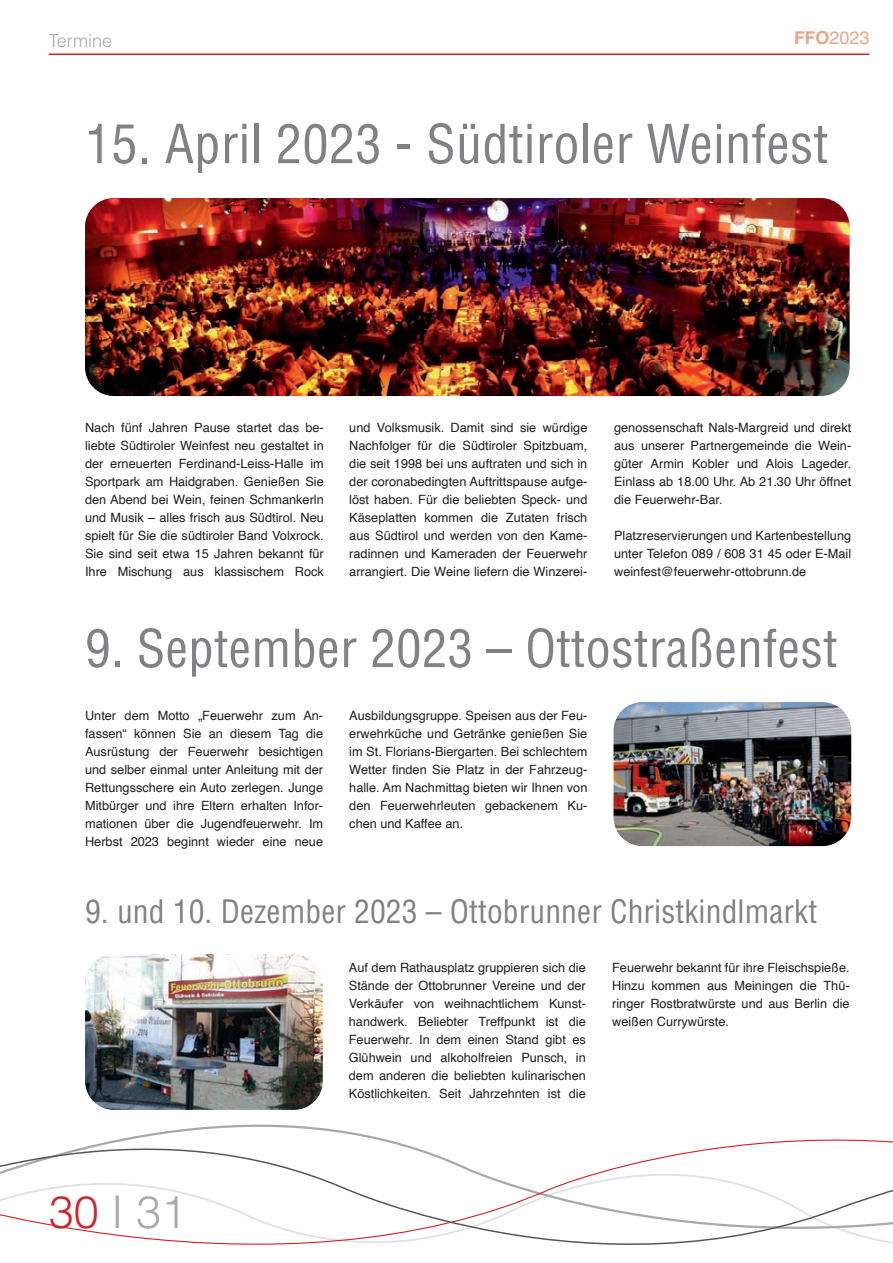
<style>
.page{position:relative;width:893px;height:1263px;background:#fff}
.page>*{position:absolute;margin:0;border:0;box-sizing:border-box;transform-origin:0 0}
.t1{font:condensed 52.5px "Helvetica LT Std";letter-spacing:.005em;color:#808285}
.t2{font:condensed 51px "Helvetica LT Std";letter-spacing:.005em;color:#808285}
.t3{font:300 45px "Helvetica LT Std";color:#a8a9ad}
.t4{font:condensed 31.5px "Helvetica LT Std";letter-spacing:.005em;color:#808285}
.t5{font:300 18px "Helvetica LT Std";color:#a8a9ad}
.t6{font:18px "Helvetica LT Std";color:#eaa58e}
.t7{font:12.75px/18px "Helvetica";color:#231f20;text-align:justify}
.s1{font-family:"Helvetica Neue";font-weight:700}
.s2{color:#d1232a}
</style>
<div class="page">
<svg style="left:0;top:1124px;width:893px;height:121px"></svg>
<hr style="left:49px;top:54px;width:820px;height:1px;background:#d1232a">
<img style="left:85px;top:198px;width:765px;height:198px">
<img style="left:613px;top:702px;width:238px;height:144px">
<img style="left:85px;top:954px;width:238px;height:156px">
<h3 class="t5" style="left:49px;top:29px;width:65px">Termine</h3>
<h3 class="t6" style="left:794px;top:28px;width:77px"><span class="s1">FFO</span>2023</h3>
<h1 class="t1" style="left:85px;top:111px;width:745px">15. April 2023 - Südtiroler Weinfest</h1>
<p class="t7" style="left:85px;top:419px;width:240px">Nach fünf Jahren Pause startet das be&shy;liebte Südtiroler Weinfest neu gestaltet in der erneuerten Ferdinand-Leiss-Halle im Sportpark am Haidgraben. Genießen Sie den Abend bei Wein, feinen Schmankerln und Musik – alles frisch aus Südtirol. Neu spielt für Sie die südtiroler Band Volxrock.<br>Sie sind seit etwa 15 Jahren bekannt für Ihre Mischung aus klassischem Rock</p>
<p class="t7" style="left:349px;top:419px;width:240px">und Volksmusik. Damit sind sie würdige Nachfolger für die Südtiroler Spitzbuam, die seit 1998 bei uns auftraten und sich in der coronabedingten Auftrittspause aufge&shy;löst haben. Für die beliebten Speck- und Käseplatten kommen die Zutaten frisch aus Südtirol und werden von den Kame&shy;radinnen und Kameraden der Feuerwehr arrangiert. Die Weine liefern die Winzerei-</p>
<p class="t7" style="left:614px;top:419px;width:239px">genossenschaft Nals-Margreid und direkt aus unserer Partnergemeinde die Wein&shy;güter Armin Kobler und Alois Lageder.<br>Einlass ab 18.00 Uhr. Ab 21.30 Uhr öffnet die Feuerwehr-Bar.</p>
<p class="t7" style="left:614px;top:527px;width:239px">Platzreservierungen und Kartenbestellung unter Telefon 089 / 608 31 45 oder E-Mail weinfest@feuerwehr-ottobrunn.de</p>
<h2 class="t2" style="left:85px;top:616px;width:754px">9. September 2023 – Ottostraßenfest</h2>
<p class="t7" style="left:85px;top:707px;width:240px">Unter dem Motto „Feuerwehr zum An&shy;fassen“ können Sie an diesem Tag die Ausrüstung der Feuerwehr besichtigen und selber einmal unter Anleitung mit der Rettungsschere ein Auto zerlegen. Junge Mitbürger und ihre Eltern erhalten Infor&shy;mationen über die Jugendfeuerwehr. Im Herbst 2023 beginnt wieder eine neue</p>
<p class="t7" style="left:349px;top:707px;width:240px">Ausbildungsgruppe. Speisen aus der Feu&shy;erwehrküche und Getränke genießen Sie im St. Florians-Biergarten. Bei schlechtem Wetter finden Sie Platz in der Fahrzeug&shy;halle. Am Nachmittag bieten wir Ihnen von den Feuerwehrleuten gebackenem Ku&shy;chen und Kaffee an.</p>
<h3 class="t4" style="left:85px;top:891px;width:733px">9. und 10. Dezember 2023 – Ottobrunner Christkindlmarkt</h3>
<p class="t7" style="left:349px;top:959px;width:239px">Auf dem Rathausplatz gruppieren sich die Stände der Ottobrunner Vereine und der Verkäufer von weihnachtlichem Kunst&shy;handwerk. Beliebter Treffpunkt ist die Feuerwehr. In dem einen Stand gibt es Glühwein und alkoholfreien Punsch, in dem anderen die beliebten kulinarischen Köstlichkeiten. Seit Jahrzehnten ist die</p>
<p class="t7" style="left:612px;top:959px;width:239px">Feuerwehr bekannt für ihre Fleischspieße.<br>Hinzu kommen aus Meiningen die Thü&shy;ringer Rostbratwürste und aus Berlin die weißen Currywürste.</p>
<h3 class="t3" style="left:49px;top:1184px;width:139px"><span class="s2">30</span> I 31</h3>
</div>
